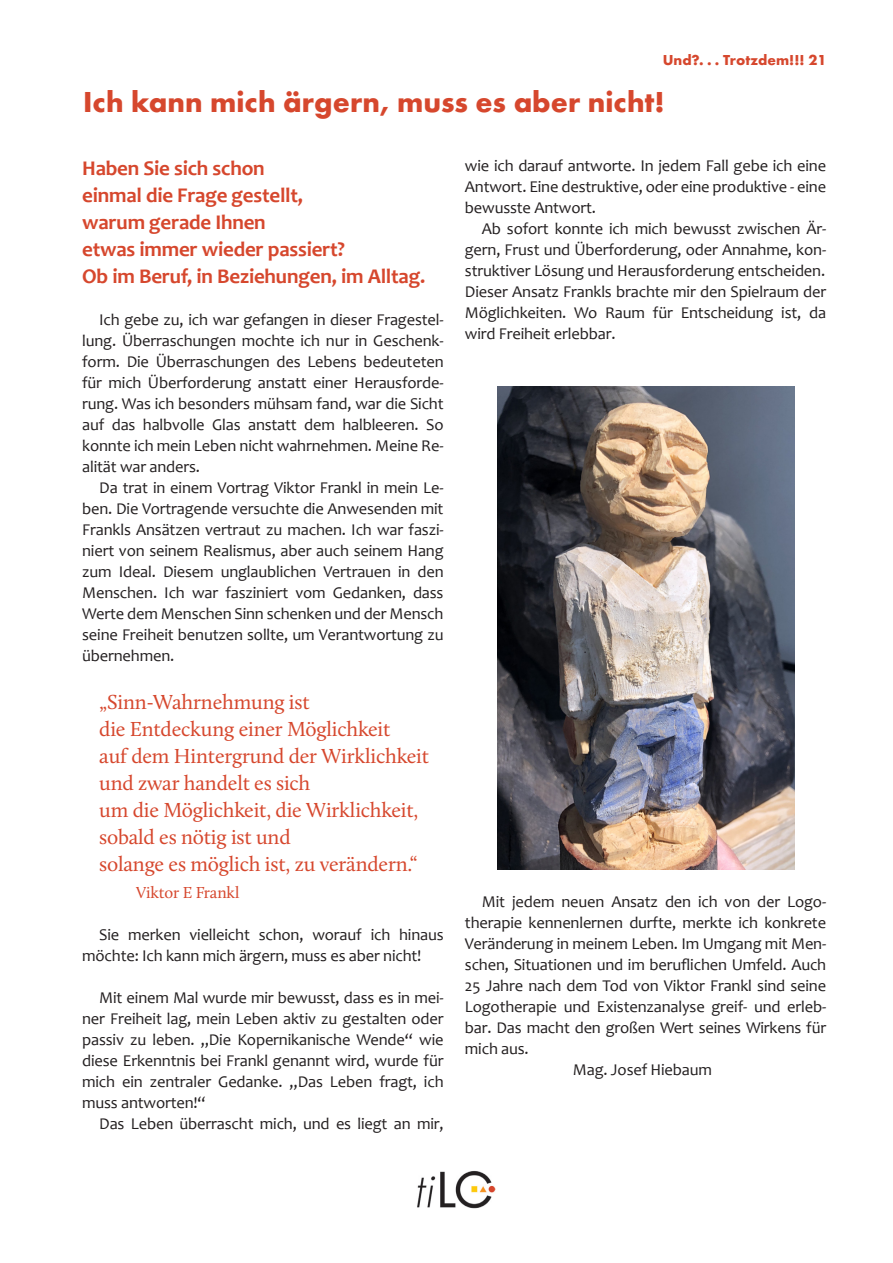
<style>
.page{position:relative;width:893px;height:1263px;background:#fff}
.page>*{position:absolute;margin:0;border:0;box-sizing:border-box;transform-origin:0 0}
.t1{font:700 30px "Futura";color:#d6472d}
.t2{font:21px/27px "Calluna";letter-spacing:-.01em;color:#d6472d}
.t3{font:700 21px/27px "Candara";letter-spacing:-.01em;color:#d6472d}
.t4{font:16.5px/21px "Candara";letter-spacing:-.01em;color:#231f20;text-align:justify}
.t5{font:16.5px "Calluna";letter-spacing:-.01em;color:#d6472d}
.t6{font:700 15px "Futura";color:#d6472d}
</style>
<div class="page">
<img style="left:417px;top:1171px;width:78px;height:38px">
<img style="left:497px;top:387px;width:298px;height:482px">
<p class="t6" style="left:663px;top:51px;width:165px">Und?. . . Trotzdem!!! 21</p>
<h1 class="t1" style="left:83px;top:84px;width:583px">Ich kann mich ärgern, muss es aber nicht!</h1>
<p class="t3" style="left:82px;top:154px;width:345px">Haben Sie sich schon<br>einmal die Frage gestellt,<br>warum gerade Ihnen<br>etwas immer wieder passiert?<br>Ob im Beruf, in Beziehungen, im Alltag.</p>
<p class="t4" style="left:82px;top:309px;width:363px;text-indent:17px">Ich gebe zu, ich war gefangen in dieser Fragestel&shy;lung. Überraschungen mochte ich nur in Geschenk&shy;form. Die Überraschungen des Lebens bedeuteten für mich Überforderung anstatt einer Herausforde&shy;rung. Was ich besonders mühsam fand, war die Sicht auf das halbvolle Glas anstatt dem halbleeren. So konnte ich mein Leben nicht wahrnehmen. Meine Re&shy;alität war anders.</p>
<p class="t4" style="left:82px;top:477px;width:363px;text-indent:17px">Da trat in einem Vortrag Viktor Frankl in mein Le&shy;ben. Die Vortragende versuchte die Anwesenden mit Frankls Ansätzen vertraut zu machen. Ich war faszi&shy;niert von seinem Realismus, aber auch seinem Hang zum Ideal. Diesem unglaublichen Vertrauen in den Menschen. Ich war fasziniert vom Gedanken, dass Werte dem Menschen Sinn schenken und der Mensch seine Freiheit benutzen sollte, um Verantwortung zu übernehmen.</p>
<p class="t2" style="left:99px;top:688px;width:331px">„Sinn-Wahrnehmung ist<br>die Entdeckung einer Möglichkeit<br>auf dem Hintergrund der Wirklichkeit und zwar handelt es sich<br>um die Möglichkeit, die Wirklichkeit, sobald es nötig ist und<br>solange es möglich ist, zu verändern.“</p>
<p class="t5" style="left:136px;top:882px;width:105px">Viktor E Frankl</p>
<p class="t4" style="left:82px;top:924px;width:363px;text-indent:17px">Sie merken vielleicht schon, worauf ich hinaus möchte: Ich kann mich ärgern, muss es aber nicht!</p>
<p class="t4" style="left:82px;top:987px;width:363px;text-indent:17px">Mit einem Mal wurde mir bewusst, dass es in mei&shy;ner Freiheit lag, mein Leben aktiv zu gestalten oder passiv zu leben. „Die Kopernikanische Wende“ wie diese Erkenntnis bei Frankl genannt wird, wurde für mich ein zentraler Gedanke. „Das Leben fragt, ich muss antworten!“</p>
<p class="t4" style="left:99px;top:1113px;width:346px">Das Leben überrascht mich, und es liegt an mir,</p>
<p class="t4" style="left:465px;top:156px;width:363px">wie ich darauf antworte. In jedem Fall gebe ich eine Antwort. Eine destruktive, oder eine produktive - eine bewusste Antwort.</p>
<p class="t4" style="left:465px;top:219px;width:363px;text-indent:17px">Ab sofort konnte ich mich bewusst zwischen Är&shy;gern, Frust und Überforderung, oder Annahme, kon&shy;struktiver Lösung und Herausforderung entscheiden.<br>Dieser Ansatz Frankls brachte mir den Spielraum der Möglichkeiten. Wo Raum für Entscheidung ist, da wird Freiheit erlebbar.</p>
<p class="t4" style="left:482px;top:891px;width:346px">Mit jedem neuen Ansatz den ich von der Logo-</p>
<p class="t4" style="left:465px;top:912px;width:363px">therapie kennenlernen durfte, merkte ich konkrete</p>
<p class="t4" style="left:465px;top:933px;width:363px">Veränderung in meinem Leben. Im Umgang mit Men-</p>
<p class="t4" style="left:465px;top:954px;width:363px">schen, Situationen und im beruflichen Umfeld. Auch</p>
<p class="t4" style="left:465px;top:975px;width:363px">25 Jahre nach dem Tod von Viktor Frankl sind seine</p>
<p class="t4" style="left:465px;top:996px;width:363px">Logotherapie und Existenzanalyse greif- und erleb-</p>
<p class="t4" style="left:465px;top:1017px;width:363px">bar. Das macht den großen Wert seines Wirkens für</p>
<p class="t4" style="left:465px;top:1038px;width:65px">mich aus.</p>
<p class="t4" style="left:573px;top:1059px;width:141px">Mag. Josef Hiebaum</p>
</div>
